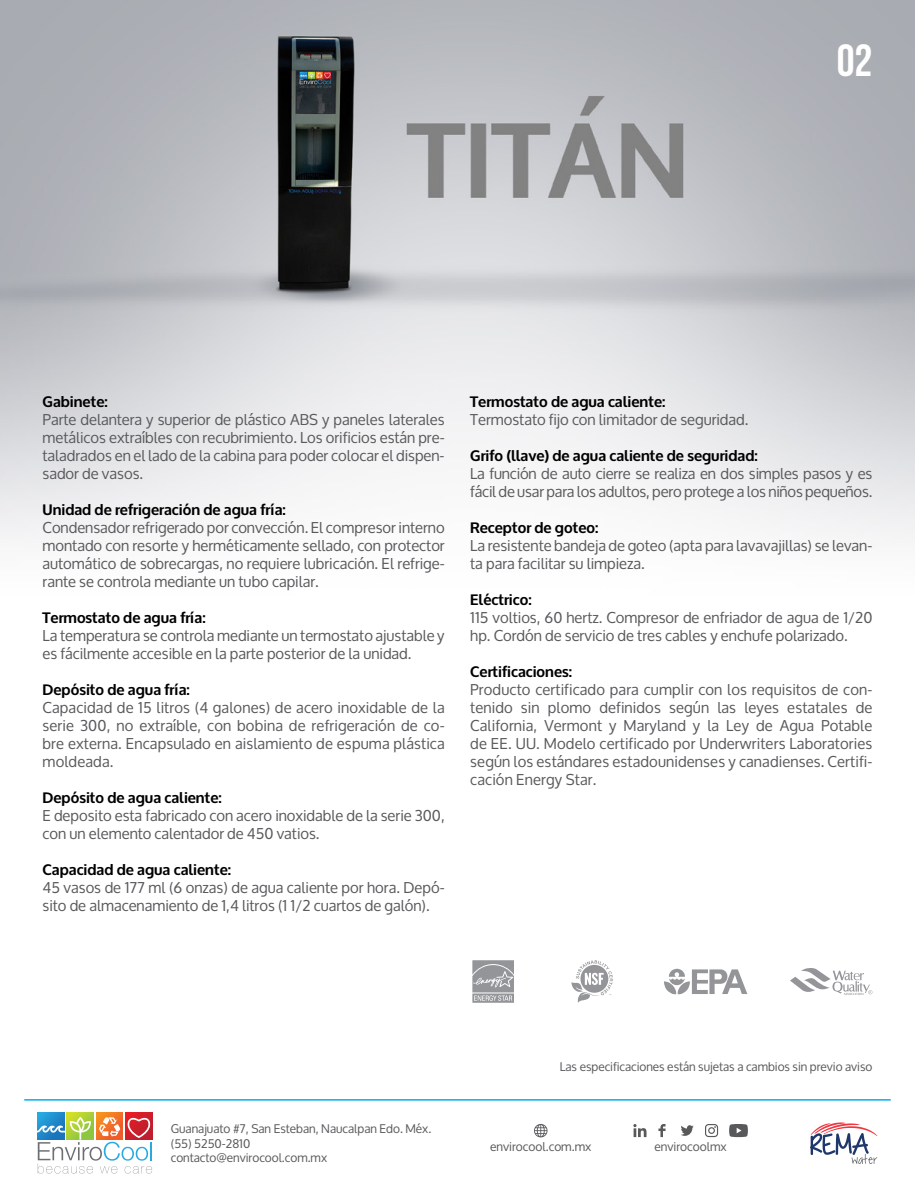
<style>
.page{position:relative;width:915px;height:1191px;background:#fff}
.page>*{position:absolute;margin:0;border:0;box-sizing:border-box;transform-origin:0 0}
.t1{font:700 45px "Bebas Neue";color:#fff}
.t2{font:15px/18px "Oxygen";color:#58595b}
.t3{font:700 15px "Oxygen";color:#000}
.t4{font:12.15px "Oxygen";color:#58595b}
.t5{font:12px/14.4px "Oxygen";color:#58595b}
</style>
<div class="page">
<img style="left:0;top:0;width:914px;height:1174px">
<hr style="left:24px;top:1099px;width:866px;height:1px;background:#00aeef">
<svg style="left:67px;top:1113px;width:27px;height:3px"></svg>
<div style="left:38px;top:1113px;width:26px;height:26px;background:linear-gradient(to right,#27ace3,#1e86c8)"></div>
<svg style="left:125px;top:1113px;width:27px;height:3px"></svg>
<svg style="left:96px;top:1113px;width:27px;height:3px"></svg>
<svg style="left:38px;top:1116px;width:114px;height:57px"></svg>
<svg style="left:809px;top:1122px;width:68px;height:42px"></svg>
<svg style="left:534px;top:1124px;width:13px;height:13px"></svg>
<svg style="left:729px;top:1124px;width:18px;height:13px"></svg>
<svg style="left:658px;top:1124px;width:7px;height:13px"></svg>
<svg style="left:680px;top:1125px;width:13px;height:10px"></svg>
<svg style="left:704px;top:1124px;width:13px;height:13px"></svg>
<svg style="left:633px;top:1124px;width:13px;height:13px"></svg>
<svg style="left:472px;top:960px;width:42px;height:42px;background:#a5a7a9"></svg>
<svg style="left:571px;top:960px;width:41px;height:42px"></svg>
<svg style="left:663px;top:968px;width:84px;height:26px"></svg>
<svg style="left:789px;top:967px;width:83px;height:28px"></svg>
<h1 class="t1" style="left:836px;top:36px;width:37px">02</h1>
<p class="t3" style="left:43px;top:392px;width:67px">Gabinete:</p>
<p class="t2" style="left:43px;top:410px;width:403px;text-align:justify">Parte delantera y superior de plástico ABS y paneles laterales metálicos extraíbles con recubrimiento. Los orificios están pre&shy;taladrados en el lado de la cabina para poder colocar el dispen&shy;sador de vasos.</p>
<p class="t3" style="left:43px;top:500px;width:245px">Unidad de refrigeración de agua fría:</p>
<p class="t2" style="left:43px;top:518px;width:403px;text-align:justify">Condensador refrigerado por convección. El compresor interno montado con resorte y herméticamente sellado, con protector automático de sobrecargas, no requiere lubricación. El refrige&shy;rante se controla mediante un tubo capilar.</p>
<p class="t3" style="left:43px;top:608px;width:165px">Termostato de agua fría:</p>
<p class="t2" style="left:43px;top:626px;width:403px">La temperatura se controla mediante un termostato ajustable y es fácilmente accesible en la parte posterior de la unidad.</p>
<p class="t3" style="left:43px;top:680px;width:149px">Depósito de agua fría:</p>
<p class="t2" style="left:43px;top:698px;width:403px;text-align:justify">Capacidad de 15 litros (4 galones) de acero inoxidable de la serie 300, no extraíble, con bobina de refrigeración de co&shy;bre externa. Encapsulado en aislamiento de espuma plástica moldeada.</p>
<p class="t3" style="left:43px;top:788px;width:181px">Depósito de agua caliente:</p>
<p class="t2" style="left:43px;top:806px;width:403px">E deposito esta fabricado con acero inoxidable de la serie 300, con un elemento calentador de 450 vatios.</p>
<p class="t3" style="left:43px;top:860px;width:190px">Capacidad de agua caliente:</p>
<p class="t2" style="left:43px;top:878px;width:403px">45 vasos de 177 ml (6 onzas) de agua caliente por hora. Depó&shy;sito de almacenamiento de 1,4 litros (1 1/2 cuartos de galón).</p>
<p class="t3" style="left:470px;top:392px;width:196px">Termostato de agua caliente:</p>
<p class="t2" style="left:470px;top:410px;width:279px">Termostato fijo con limitador de seguridad.</p>
<p class="t3" style="left:470px;top:446px;width:289px">Grifo (llave) de agua caliente de seguridad:</p>
<p class="t2" style="left:470px;top:464px;width:403px">La función de auto cierre se realiza en dos simples pasos y es fácil de usar para los adultos, pero protege a los niños pequeños.</p>
<p class="t3" style="left:470px;top:518px;width:130px">Receptor de goteo:</p>
<p class="t2" style="left:470px;top:536px;width:403px">La resistente bandeja de goteo (apta para lavavajillas) se levan&shy;ta para facilitar su limpieza.</p>
<p class="t3" style="left:470px;top:590px;width:63px">Eléctrico:</p>
<p class="t2" style="left:470px;top:608px;width:403px">115 voltios, 60 hertz. Compresor de enfriador de agua de 1/20 hp. Cordón de servicio de tres cables y enchufe polarizado.</p>
<p class="t3" style="left:470px;top:662px;width:103px">Certificaciones:</p>
<p class="t2" style="left:470px;top:680px;width:403px;text-align:justify">Producto certificado para cumplir con los requisitos de con&shy;tenido sin plomo definidos según las leyes estatales de California, Vermont y Maryland y la Ley de Agua Potable de EE. UU. Modelo certificado por Underwriters Laboratories según los estándares estadounidenses y canadienses. Certifi&shy;cación Energy Star.</p>
<p class="t5" style="left:171px;top:1122px;width:262px">Guanajuato #7, San Esteban, Naucalpan Edo. Méx. (55) 5250-2810<br>contacto@envirocool.com.mx</p>
<p class="t5" style="left:559px;top:1059px;width:314px">Las especificaciones están sujetas a cambios sin previo aviso</p>
<p class="t4" style="left:490px;top:1139px;width:103px">envirocool.com.mx</p>
<p class="t4" style="left:654px;top:1139px;width:74px">envirocoolmx</p>
</div>
